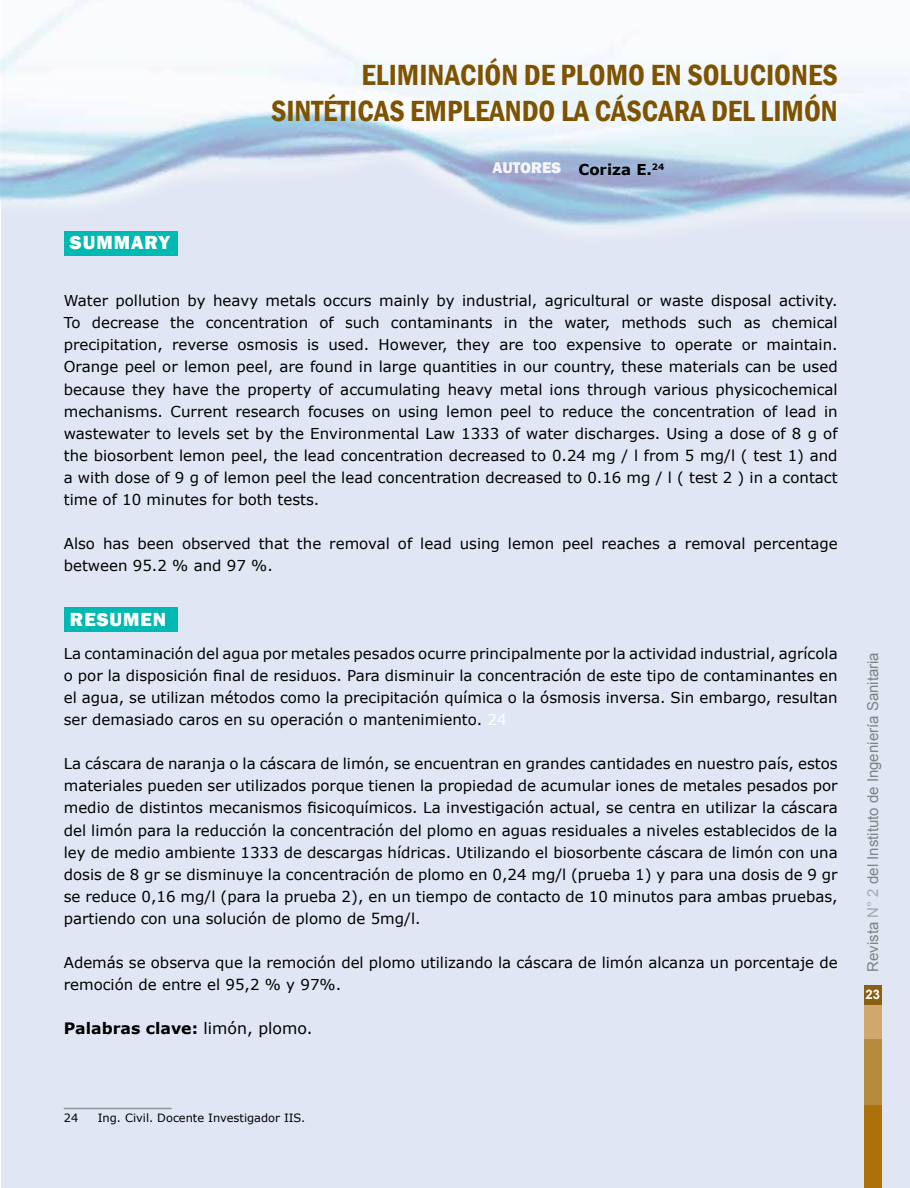
<style>
.page{position:relative;width:910px;height:1188px;background:#fff}
.page>*{position:absolute;margin:0;border:0;box-sizing:border-box;transform-origin:0 0}
.t1{font:600 condensed 30px/36px "Franklin Gothic";color:#7e5300;text-align:right}
.t2{font:800 19.5px "Franklin Gothic";letter-spacing:.05em;color:#fff}
.t3{font:800 15.9px "Franklin Gothic";color:#fff}
.t4{font:700 15.75px "Verdana";color:#000}
.t5{font:15px/22px "Verdana";color:#000;text-align:justify}
.t6{font:15px "Arial";color:#808285}
.t7{font:700 15px "Verdana";color:#000}
.t8{font:700 13.05px "Arial";color:#fff}
.t9{font:11.4px "Verdana";color:#000}
.s1{color:#fff}
.s2{font-weight:400}
.s3{color:#a7a9ac}
</style>
<div class="page">
<div style="left:1px;top:0;width:909px;height:1188px;background:#e1e6f4"></div>
<div style="left:64px;top:608px;width:114px;height:24px;background:#00b9b2"></div>
<img style="left:1px;top:0;width:909px;height:232px">
<div style="left:64px;top:231px;width:114px;height:24px;background:#00b9b2"></div>
<hr style="left:64px;top:1108px;width:108px;height:1px;background:#939598">
<div style="left:864px;top:1036px;width:18px;height:100px;background:#b78b3e"></div>
<div style="left:864px;top:1106px;width:18px;height:82px;background:#ab720a"></div>
<div style="left:864px;top:992px;width:18px;height:47px;background:#d0a86d"></div>
<div style="left:864px;top:985px;width:18px;height:20px;background:#8a5f12"></div>
<h1 class="t1" style="left:271px;top:56px;width:568px">ELIMINACIÓN DE PLOMO EN SOLUCIONES<br>SINTÉTICAS EMPLEANDO LA CÁSCARA DEL LIMÓN</h1>
<h2 class="t2" style="left:70px;top:230px;width:102px">SUMMARY</h2>
<p class="t3" style="left:492px;top:158px;width:70px">AUTORES</p>
<p class="t7" style="left:578px;top:159px;width:87px">Coriza E.<sup>24</sup></p>
<p class="t5" style="left:64px;top:290px;width:775px">Water pollution by heavy metals occurs mainly by industrial, agricultural or waste disposal activity.<br>To decrease the concentration of such contaminants in the water, methods such as chemical precipitation, reverse osmosis is used. However, they are too expensive to operate or maintain.<br>Orange peel or lemon peel, are found in large quantities in our country, these materials can be used because they have the property of accumulating heavy metal ions through various physicochemical mechanisms. Current research focuses on using lemon peel to reduce the concentration of lead in wastewater to levels set by the Environmental Law 1333 of water discharges. Using a dose of 8 g of the biosorbent lemon peel, the lead concentration decreased to 0.24 mg / l from 5 mg/l ( test 1) and a with dose of 9 g of lemon peel the lead concentration decreased to 0.16 mg / l ( test 2 ) in a contact time of 10 minutes for both tests.</p>
<p class="t5" style="left:64px;top:532px;width:775px">Also has been observed that the removal of lead using lemon peel reaches a removal percentage between 95.2 % and 97 %.</p>
<h2 class="t2" style="left:70px;top:607px;width:98px">RESUMEN</h2>
<p class="t5" style="left:64px;top:642px;width:775px">La contaminación del agua por metales pesados ocurre principalmente por la actividad industrial, agrícola o por la disposición final de residuos. Para disminuir la concentración de este tipo de contaminantes en el agua, se utilizan métodos como la precipitación química o la ósmosis inversa. Sin embargo, resultan ser demasiado caros en su operación o mantenimiento. <span class="s1">24</span></p>
<p class="t5" style="left:64px;top:753px;width:775px">La cáscara de naranja o la cáscara de limón, se encuentran en grandes cantidades en nuestro país, estos materiales pueden ser utilizados porque tienen la propiedad de acumular iones de metales pesados por medio de distintos mecanismos fisicoquímicos. La investigación actual, se centra en utilizar la cáscara del limón para la reducción la concentración del plomo en aguas residuales a niveles establecidos de la ley de medio ambiente 1333 de descargas hídricas. Utilizando el biosorbente cáscara de limón con una dosis de 8 gr se disminuye la concentración de plomo en 0,24 mg/l (prueba 1) y para una dosis de 9 gr se reduce 0,16 mg/l (para la prueba 2), en un tiempo de contacto de 10 minutos para ambas pruebas, partiendo con una solución de plomo de 5mg/l.</p>
<p class="t5" style="left:64px;top:951px;width:775px">Además se observa que la remoción del plomo utilizando la cáscara de limón alcanza un porcentaje de remoción de entre el 95,2 % y 97%.</p>
<p class="t4" style="left:64px;top:1017px;width:250px">Palabras clave: <span class="s2">limón, plomo.</span></p>
<p class="t6" style="left:863px;top:972px;width:321px;rotate:-90deg">Revista <span class="s3">N° 2</span> del Instituto de Ingeniería Sanitaria</p>
<p class="t8" style="left:865px;top:985px;width:16px">23</p>
<p class="t9" style="left:64px;top:1110px;width:16px">24</p>
<p class="t9" style="left:98px;top:1110px;width:209px">Ing. Civil. Docente Investigador IIS.</p>
</div>
